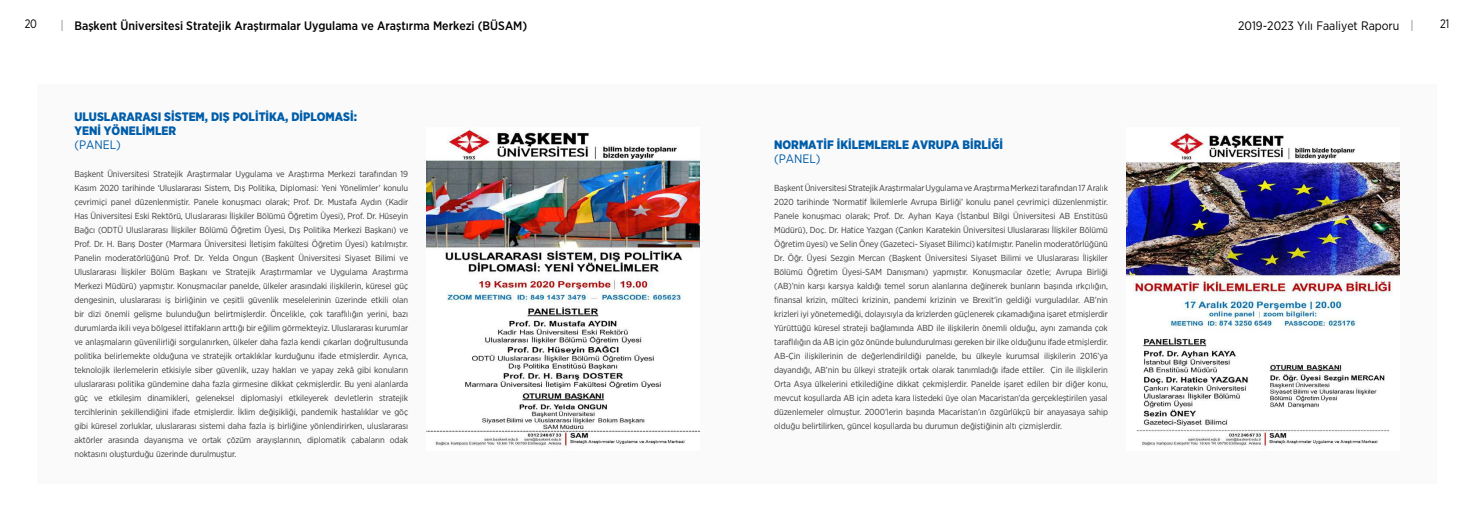
<style>
.page{position:relative;width:1474px;height:521px;background:#fff}
.page>*{position:absolute;margin:0;border:0;box-sizing:border-box;transform-origin:0 0}
.t1{font:900 12.25px/14px "Gotham Narrow";color:#005da9}
.t2{font:500 12.25px "Gotham Narrow";color:#000}
.t3{font:12.25px "Gotham Narrow";color:#000}
.t4{font:12.25px "Gotham Narrow";color:#005da9}
.t5{font:12.25px "Gotham Narrow";color:#000;scale:.9 1}
.t6{font:8.75px/14px "Gotham Narrow";letter-spacing:-.01em;color:#3c3c3b;text-align:justify}
</style>
<div class="page">
<div style="left:37px;top:84px;width:1399px;height:400px;background:#fafafa"></div>
<img style="left:427px;top:128px;width:272px;height:318px">
<img style="left:1126px;top:133px;width:273px;height:314px">
<h1 class="t5" style="left:25px;top:16px;width:15px">20</h1>
<h1 class="t2" style="left:74px;top:18px;width:454px">Başkent Üniversitesi Stratejik Araştırmalar Uygulama ve Araştırma Merkezi (BÜSAM)</h1>
<h1 class="t3" style="left:1238px;top:18px;width:163px">2019-2023 Yılı Faaliyet Raporu</h1>
<h1 class="t5" style="left:1440px;top:16px;width:11px">21</h1>
<h1 class="t1" style="left:74px;top:109px;width:284px">ULUSLARARASI SİSTEM, DIŞ POLİTİKA, DİPLOMASİ:<br>YENİ YÖNELİMLER</h1>
<h1 class="t4" style="left:74px;top:137px;width:48px">(PANEL)</h1>
<p class="t6" style="left:74px;top:167px;width:335px">Başkent Üniversitesi Stratejik Araştırmalar Uygulama ve Araştırma Merkezi tarafından 19<br>Kasım 2020 tarihinde ‘Uluslararası Sistem, Dış Politika, Diplomasi: Yeni Yönelimler’ konulu çevrimiçi panel düzenlenmiştir. Panele konuşmacı olarak; Prof. Dr. Mustafa Aydın (Kadir Has Üniversitesi Eski Rektörü, Uluslararası İlişkiler Bölümü Öğretim Üyesi), Prof. Dr. Hüseyin Bağcı (ODTÜ Uluslararası İlişkiler Bölümü Öğretim Üyesi, Dış Politika Merkezi Başkanı) ve Prof. Dr. H. Barış Doster (Marmara Üniversitesi İletişim fakültesi Öğretim Üyesi) katılmıştır.<br>Panelin moderatörlüğünü Prof. Dr. Yelda Ongun (Başkent Üniversitesi Siyaset Bilimi ve Uluslararası İlişkiler Bölüm Başkanı ve Stratejik Araştırmamlar ve Uygulama Araştırma Merkezi Müdürü) yapmıştır. Konuşmacılar panelde, ülkeler arasındaki ilişkilerin, küresel güç dengesinin, uluslararası iş birliğinin ve çeşitli güvenlik meselelerinin üzerinde etkili olan bir dizi önemli gelişme bulunduğun belirtmişlerdir. Öncelikle, çok taraflılığın yerini, bazı durumlarda ikili veya bölgesel ittifakların arttığı bir eğilim görmekteyiz. Uluslararası kurumlar ve anlaşmaların güvenilirliği sorgulanırken, ülkeler daha fazla kendi çıkarları doğrultusunda politika belirlemekte olduğuna ve stratejik ortaklıklar kurduğunu ifade etmişlerdir. Ayrıca, teknolojik ilerlemelerin etkisiyle siber güvenlik, uzay hakları ve yapay zekâ gibi konuların uluslararası politika gündemine daha fazla girmesine dikkat çekmişlerdir. Bu yeni alanlarda güç ve etkileşim dinamikleri, geleneksel diplomasiyi etkileyerek devletlerin stratejik tercihlerinin şekillendiğini ifade etmişlerdir. İklim değişikliği, pandemik hastalıklar ve göç gibi küresel zorluklar, uluslararası sistemi daha fazla iş birliğine yönlendirirken, uluslararası aktörler arasında dayanışma ve ortak çözüm arayışlarının, diplomatik çabaların odak noktasını oluşturduğu üzerinde durulmuştur.</p>
<h1 class="t1" style="left:774px;top:137px;width:230px">NORMATİF İKİLEMLERLE AVRUPA BİRLİĞİ</h1>
<h1 class="t4" style="left:774px;top:151px;width:48px">(PANEL)</h1>
<p class="t6" style="left:774px;top:181px;width:335px">Başkent Üniversitesi Stratejik Araştırmalar Uygulama ve Araştırma Merkezi tarafından 17 Aralık 2020 tarihinde ‘Normatif İkilemlerle Avrupa Birliği’ konulu panel çevrimiçi düzenlenmiştir.<br>Panele konuşmacı olarak; Prof. Dr. Ayhan Kaya (İstanbul Bilgi Üniversitesi AB Enstitüsü Müdürü), Doç. Dr. Hatice Yazgan (Çankırı Karatekin Üniversitesi Uluslararası İlişkiler Bölümü Öğretim üyesi) ve Selin Öney (Gazeteci- Siyaset Bilimci) katılmıştır. Panelin moderatörlüğünü Dr. Öğr. Üyesi Sezgin Mercan (Başkent Üniversitesi Siyaset Bilimi ve Uluslararası İlişkiler Bölümü Öğretim Üyesi-SAM Danışmanı) yapmıştır. Konuşmacılar özetle; Avrupa Birliği (AB)’nin karşı karşıya kaldığı temel sorun alanlarına değinerek bunların başında ırkçılığın, finansal krizin, mülteci krizinin, pandemi krizinin ve Brexit’in geldiği vurguladılar. AB’nin krizleri iyi yönetemediği, dolayısıyla da krizlerden güçlenerek çıkamadığına işaret etmişlerdir Yürüttüğü küresel strateji bağlamında ABD ile ilişkilerin önemli olduğu, aynı zamanda çok taraflılığın da AB için göz önünde bulundurulması gereken bir ilke olduğunu ifade etmişlerdir.<br>AB-Çin ilişkilerinin de değerlendirildiği panelde, bu ülkeyle kurumsal ilişkilerin 2016’ya dayandığı, AB’nin bu ülkeyi stratejik ortak olarak tanımladığı ifade ettiler. Çin ile ilişkilerin Orta Asya ülkelerini etkilediğine dikkat çekmişlerdir. Panelde işaret edilen bir diğer konu, mevcut koşullarda AB için adeta kara listedeki üye olan Macaristan’da gerçekleştirilen yasal düzenlemeler olmuştur. 2000’lerin başında Macaristan’ın özgürlükçü bir anayasaya sahip olduğu belirtilirken, güncel koşullarda bu durumun değiştiğinin altı çizmişlerdir.</p>
</div>
